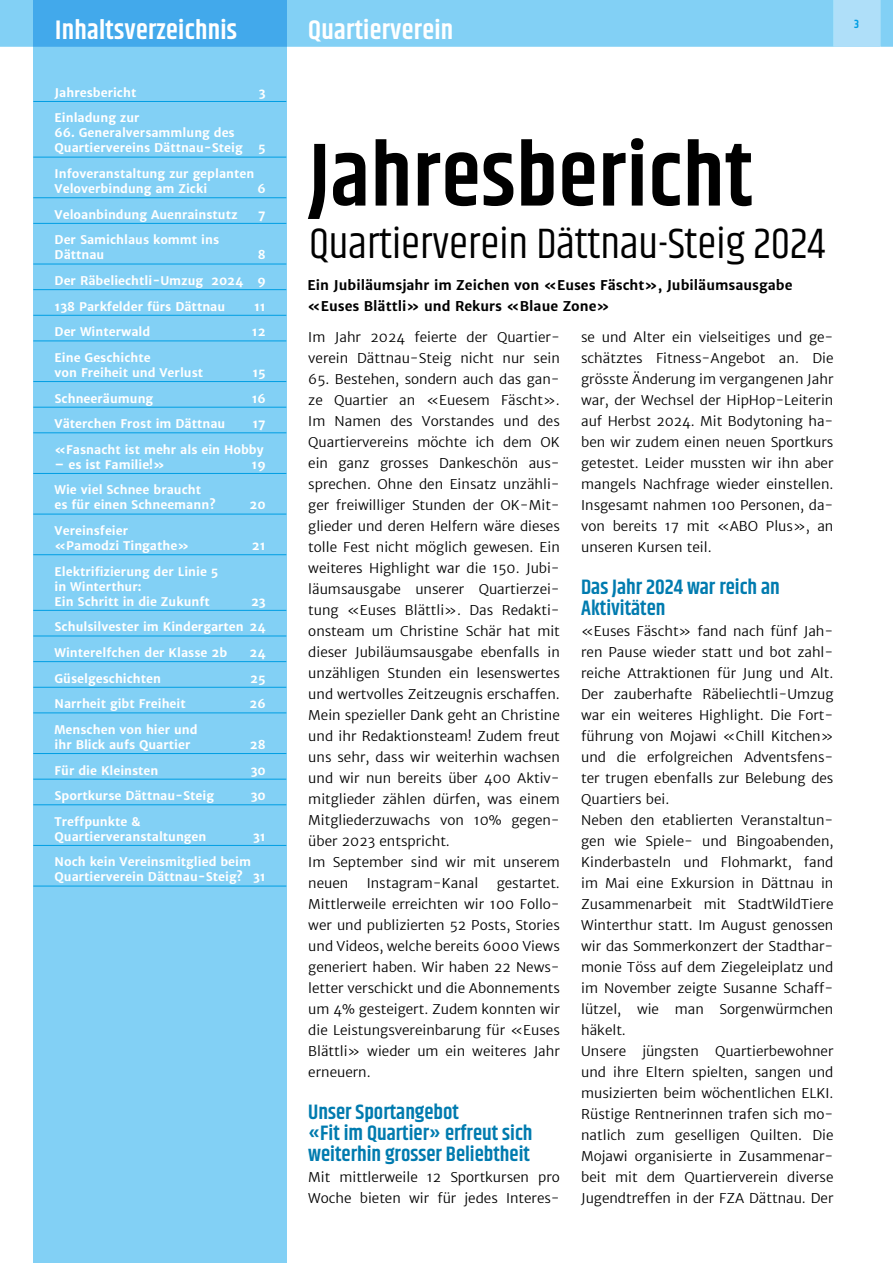
<style>
.page{position:relative;width:893px;height:1263px;background:#fff}
.page>*{position:absolute;margin:0;border:0;box-sizing:border-box;transform-origin:0 0}
.t1{font:600 90px "Khand";letter-spacing:.01em;color:#000}
.t2{font:43.5px "Khand";color:#000}
.t3{font:600 27px "Khand";letter-spacing:.01em;color:#fff}
.t4{font:600 21px/21px "Khand";color:#007baf}
.t5{font:300 13.5px/21px "Merriweather Sans";color:#000}
.t6{font:700 13.5px/21px "Merriweather Sans";color:#000}
.t7{font:700 12px/15px "Merriweather Sans";color:#fff}
.t8{font:600 12px "Khand";color:#009ee3}
</style>
<div class="page">
<div style="left:33px;top:0;width:253px;height:1263px;background:#82d0f5"></div>
<hr style="left:33px;top:101px;width:253px;height:1px;background:#009ee3">
<hr style="left:33px;top:157px;width:253px;height:1px;background:#009ee3">
<hr style="left:33px;top:197px;width:253px;height:1px;background:#009ee3">
<hr style="left:33px;top:223px;width:253px;height:1px;background:#009ee3">
<hr style="left:33px;top:264px;width:253px;height:1px;background:#009ee3">
<hr style="left:33px;top:289px;width:253px;height:1px;background:#009ee3">
<hr style="left:33px;top:315px;width:253px;height:1px;background:#009ee3">
<hr style="left:33px;top:341px;width:253px;height:1px;background:#009ee3">
<hr style="left:33px;top:381px;width:253px;height:1px;background:#009ee3">
<hr style="left:33px;top:407px;width:253px;height:1px;background:#009ee3">
<hr style="left:33px;top:432px;width:253px;height:1px;background:#009ee3">
<hr style="left:33px;top:473px;width:253px;height:1px;background:#009ee3">
<hr style="left:33px;top:514px;width:253px;height:1px;background:#009ee3">
<hr style="left:33px;top:554px;width:253px;height:1px;background:#009ee3">
<hr style="left:33px;top:610px;width:253px;height:1px;background:#009ee3">
<hr style="left:33px;top:636px;width:253px;height:1px;background:#009ee3">
<hr style="left:33px;top:661px;width:253px;height:1px;background:#009ee3">
<hr style="left:33px;top:687px;width:253px;height:1px;background:#009ee3">
<hr style="left:33px;top:712px;width:253px;height:1px;background:#009ee3">
<hr style="left:33px;top:753px;width:253px;height:1px;background:#009ee3">
<hr style="left:33px;top:779px;width:253px;height:1px;background:#009ee3">
<hr style="left:33px;top:804px;width:253px;height:1px;background:#009ee3">
<hr style="left:33px;top:845px;width:253px;height:1px;background:#009ee3">
<hr style="left:33px;top:886px;width:253px;height:1px;background:#009ee3">
<svg style="left:880px;top:0;width:13px;height:47px"></svg>
<svg style="left:0;top:0;width:833px;height:47px"></svg>
<div style="left:833px;top:0;width:47px;height:47px;background:#afdff9"></div>
<h3 class="t3" style="left:55px;top:12px;width:183px">Inhaltsverzeichnis</h3>
<h3 class="t3" style="left:308px;top:12px;width:146px">Quartierverein</h3>
<p class="t7" style="left:55px;top:85px;width:83px">Jahresbericht</p>
<p class="t7" style="left:259px;top:85px;width:8px">3</p>
<p class="t7" style="left:55px;top:111px;width:87px">Einladung zur</p>
<p class="t7" style="left:55px;top:126px;width:190px">66. Generalversammlung des<br>Quartiervereins Dättnau-Steig</p>
<p class="t7" style="left:258px;top:141px;width:9px">5</p>
<p class="t7" style="left:55px;top:166px;width:201px">Infoveranstaltung zur geplanten<br>Veloverbindung am Zicki</p>
<p class="t7" style="left:258px;top:181px;width:10px">6</p>
<p class="t7" style="left:55px;top:207px;width:184px">Veloanbindung Auenrainstutz</p>
<p class="t7" style="left:258px;top:207px;width:9px">7</p>
<p class="t7" style="left:55px;top:232px;width:166px">Der Samichlaus kommt ins<br>Dättnau</p>
<p class="t7" style="left:55px;top:242px;width:213px;line-height:25.7px;text-align:justify;text-indent:203px">8<br>Der Räbeliechtli-Umzug 2024 9<br>138 Parkfelder fürs Dättnau</p>
<p class="t7" style="left:254px;top:299px;width:13px">11</p>
<p class="t7" style="left:55px;top:324px;width:97px">Der Winterwald</p>
<p class="t7" style="left:252px;top:324px;width:15px">12</p>
<p class="t7" style="left:55px;top:350px;width:150px">Eine Geschichte<br>von Freiheit und Verlust</p>
<p class="t7" style="left:252px;top:365px;width:15px">15</p>
<p class="t7" style="left:55px;top:391px;width:100px">Schneeräumung</p>
<p class="t7" style="left:252px;top:391px;width:16px">16</p>
<p class="t7" style="left:55px;top:416px;width:172px">Väterchen Frost im Dättnau</p>
<p class="t7" style="left:55px;top:411px;width:213px;line-height:25.7px;text-align:right">17<br>«Fasnacht ist mehr als ein Hobby</p>
<p class="t7" style="left:55px;top:457px;width:112px">– es ist Familie!»</p>
<p class="t7" style="left:252px;top:457px;width:16px">19</p>
<p class="t7" style="left:55px;top:482px;width:162px">Wie viel Schnee braucht es für einen Schneemann?</p>
<p class="t7" style="left:250px;top:497px;width:18px">20</p>
<p class="t7" style="left:55px;top:523px;width:136px">Vereinsfeier «Pamodzi Tingathe»</p>
<p class="t7" style="left:252px;top:538px;width:15px">21</p>
<p class="t7" style="left:55px;top:564px;width:165px">Elektrifizierung der Linie 5 in Winterthur:<br>Ein Schritt in die Zukunft</p>
<p class="t7" style="left:55px;top:588px;width:213px;line-height:25.7px;text-align:justify;text-indent:196px">23<br>Schulsilvester im Kindergarten 24<br>Winterelfchen der Klasse 2b</p>
<p class="t7" style="left:250px;top:645px;width:18px">24</p>
<p class="t7" style="left:55px;top:671px;width:108px">Güselgeschichten</p>
<p class="t7" style="left:250px;top:671px;width:17px">25</p>
<p class="t7" style="left:55px;top:696px;width:133px">Narrheit gibt Freiheit</p>
<p class="t7" style="left:250px;top:696px;width:18px">26</p>
<p class="t7" style="left:55px;top:722px;width:145px">Menschen von hier und ihr Blick aufs Quartier</p>
<p class="t7" style="left:250px;top:737px;width:17px">28</p>
<p class="t7" style="left:55px;top:763px;width:105px">Für die Kleinsten</p>
<p class="t7" style="left:251px;top:763px;width:17px">30</p>
<p class="t7" style="left:55px;top:788px;width:161px">Sportkurse Dättnau-Steig</p>
<p class="t7" style="left:251px;top:788px;width:17px">30</p>
<p class="t7" style="left:55px;top:814px;width:153px">Treffpunkte &amp;<br>Quartierveranstaltungen</p>
<p class="t7" style="left:253px;top:829px;width:14px">31</p>
<p class="t7" style="left:55px;top:854px;width:213px">Noch kein Vereinsmitglied beim<br>Quartierverein Dättnau-Steig? 31</p>
<h1 class="t1" style="left:309px;top:116px;width:445px">Jahresbericht</h1>
<h2 class="t2" style="left:309px;top:217px;width:518px">Quartierverein Dättnau-Steig 2024</h2>
<p class="t6" style="left:308px;top:274px;width:486px">Ein Jubiläumsjahr im Zeichen von «Euses Fäscht», Jubiläumsausgabe «Euses Blättli» und Rekurs «Blaue Zone»</p>
<p class="t5" style="left:308px;top:327px;width:253px">Im Jahr 2024 feierte der Quartier&shy;verein Dättnau-Steig nicht nur sein</p>
<p class="t5" style="left:308px;top:369px;width:253px">65. Bestehen, sondern auch das gan&shy;ze Quartier an «Euesem Fäscht».<br>Im Namen des Vorstandes und des Quartiervereins möchte ich dem OK ein ganz grosses Dankeschön aus&shy;sprechen. Ohne den Einsatz unzähli&shy;ger freiwilliger Stunden der OK-Mit&shy;glieder und deren Helfern wäre dieses tolle Fest nicht möglich gewesen. Ein weiteres Highlight war die 150. Jubi&shy;läumsausgabe unserer Quartierzei&shy;tung «Euses Blättli». Das Redakti&shy;onsteam um Christine Schär hat mit dieser Jubiläumsausgabe ebenfalls in unzähligen Stunden ein lesenswertes und wertvolles Zeitzeugnis erschaffen.<br>Mein spezieller Dank geht an Christine und ihr Redaktionsteam! Zudem freut uns sehr, dass wir weiterhin wachsen und wir nun bereits über 400 Aktiv&shy;mitglieder zählen dürfen, was einem Mitgliederzuwachs von 10% gegen&shy;über 2023 entspricht.<br>Im September sind wir mit unserem neuen</p>
<p class="t5" style="left:367px;top:873px;width:113px">Instagram-Kanal</p>
<p class="t5" style="left:308px;top:873px;width:253px;text-align:justify;text-indent:188px">gestartet.<br>Mittlerweile erreichten wir 100 Follo&shy;wer und publizierten 52 Posts, Stories und Videos, welche bereits 6000 Views generiert haben. Wir haben 22 News&shy;letter verschickt und die Abonnements um 4% gesteigert. Zudem konnten wir die Leistungsvereinbarung für «Euses Blättli» wieder um ein weiteres Jahr erneuern.</p>
<h3 class="t4" style="left:308px;top:1103px;width:226px">Unser Sportangebot<br>«Fit im Quartier» erfreut sich weiterhin grosser Beliebtheit</h3>
<p class="t5" style="left:308px;top:1167px;width:253px">Mit mittlerweile 12 Sportkursen pro<br>Woche bieten wir für jedes Interes-</p>
<p class="t5" style="left:581px;top:327px;width:254px;text-align:justify">se und Alter ein vielseitiges und ge&shy;schätztes Fitness-Angebot an. Die grösste Änderung im vergangenen Jahr war, der Wechsel der HipHop-Leiterin auf Herbst 2024. Mit Bodytoning ha&shy;ben wir zudem einen neuen Sportkurs getestet. Leider mussten wir ihn aber mangels Nachfrage wieder einstellen.<br>Insgesamt nahmen 100 Personen, da&shy;von bereits 17 mit «ABO Plus», an unseren Kursen teil.</p>
<h3 class="t4" style="left:581px;top:578px;width:200px">Das Jahr 2024 war reich an<br>Aktivitäten</h3>
<p class="t5" style="left:581px;top:621px;width:254px">«Euses Fäscht» fand nach fünf Jah&shy;ren Pause wieder statt und bot zahl&shy;reiche Attraktionen für Jung und Alt.<br>Der zauberhafte Räbeliechtli-Umzug war ein weiteres Highlight. Die Fort&shy;führung von Mojawi «Chill Kitchen» und die erfolgreichen Adventsfens&shy;ter trugen ebenfalls zur Belebung des Quartiers bei.<br>Neben den etablierten Veranstaltun&shy;gen wie Spiele- und Bingoabenden, Kinderbasteln und Flohmarkt, fand im Mai eine Exkursion in Dättnau in Zusammenarbeit mit StadtWildTiere Winterthur statt. Im August genossen wir das Sommerkonzert der Stadthar&shy;monie Töss auf dem Ziegeleiplatz und im November zeigte Susanne Schaff&shy;lützel, wie man Sorgenwürmchen häkelt.<br>Unsere jüngsten Quartierbewohner und ihre Eltern spielten, sangen und musizierten beim wöchentlichen ELKI.<br>Rüstige Rentnerinnen trafen sich mo&shy;natlich zum geselligen Quilten. Die Mojawi organisierte in Zusammenar&shy;beit mit dem Quartierverein diverse Jugendtreffen in der FZA Dättnau. Der</p>
<p class="t8" style="left:854px;top:16px;width:6px">3</p>
</div>
